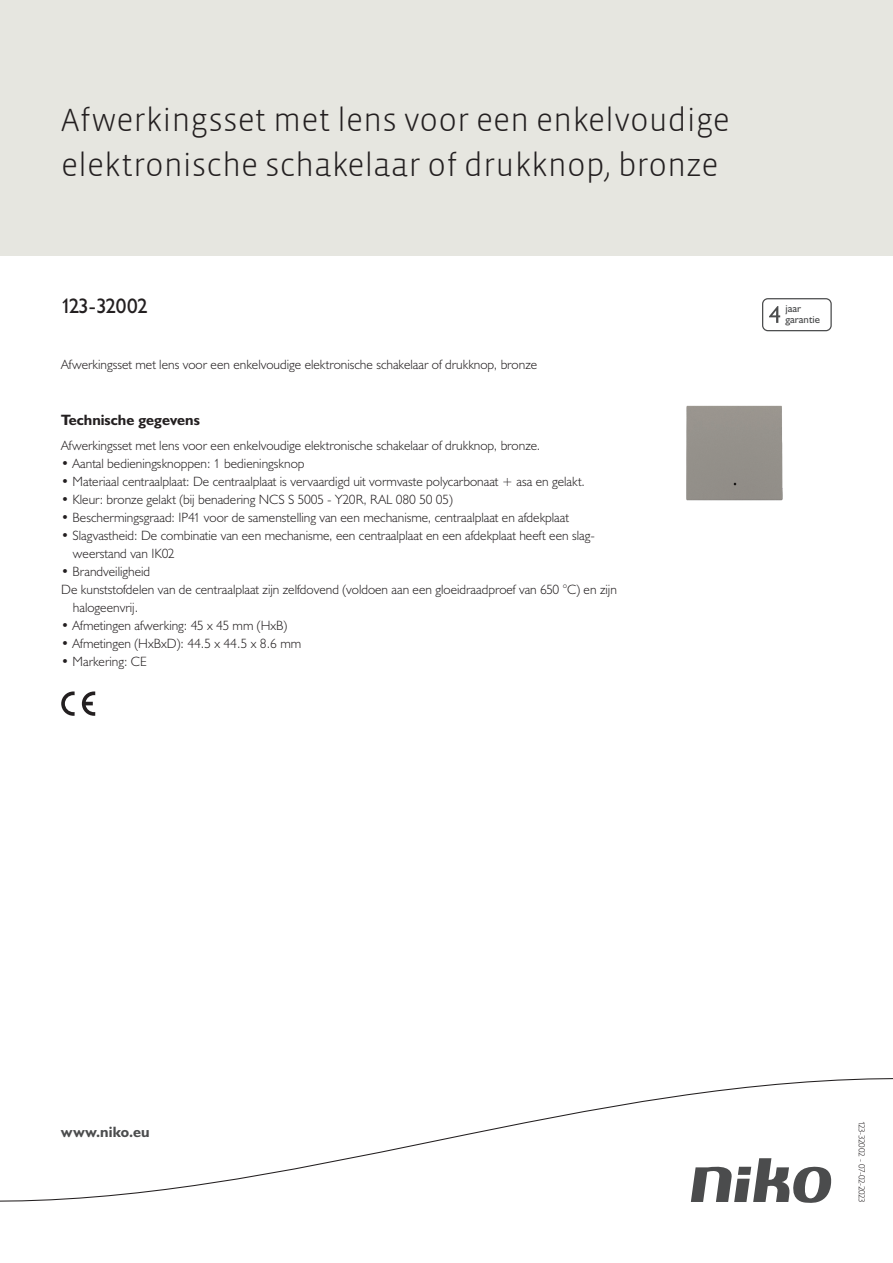
<style>
.page{position:relative;width:893px;height:1263px;background:#fff}
.page>*{position:absolute;margin:0;border:0;box-sizing:border-box;transform-origin:0 0}
.Title_datasheets{font:300 33px/45px "Vista Sans";color:#231f20}
.Article_number{font:21px "Humanist 521 BT";letter-spacing:-.035em;color:#231f20}
.Titles_parts{font:700 15px "Humanist 521 BT";color:#231f20}
.titel_afbeelding{font:700 15px "Humanist 521 BT";letter-spacing:.005em;color:#4b4c4d}
.USP_Bullets{font:300 13.5px/18px "Humanist 521 BT";color:#231f20}
.Platte_tekst_CAB{font:300 13.5px "Humanist 521 BT";color:#231f20}
.t1{font:10.8px/10.8px "Humanist 521 BT";color:#4b4c4d}
.Revision{font:300 9px "Humanist 521 BT";letter-spacing:-.05em;color:#231f20}
</style>
<div class="page">
<div style="left:0;top:0;width:893px;height:255px;background:#e6e6e0"></div>
<svg style="left:82px;top:691px;width:13px;height:25px"></svg>
<svg style="left:61px;top:691px;width:14px;height:25px"></svg>
<svg style="left:762px;top:298px;width:70px;height:33px"></svg>
<svg style="left:0;top:1078px;width:893px;height:125px"></svg>
<div style="left:686px;top:405px;width:97px;height:96px;background:#94918b"></div>
<p class="Title_datasheets" style="left:61px;top:98px;width:670px">Afwerkingsset met lens voor een enkelvoudige elektronische schakelaar of drukknop, bronze</p>
<p class="Article_number" style="left:61px;top:293px;width:88px">123-32002</p>
<p class="t1" style="left:785px;top:303px;width:36px">jaar garantie</p>
<p class="Platte_tekst_CAB" style="left:61px;top:356px;width:477px">Afwerkingsset met lens voor een enkelvoudige elektronische schakelaar of drukknop, bronze</p>
<p class="Titles_parts" style="left:61px;top:411px;width:140px">Technische gegevens</p>
<p class="Platte_tekst_CAB" style="left:61px;top:437px;width:481px">Afwerkingsset met lens voor een enkelvoudige elektronische schakelaar of drukknop, bronze.</p>
<p class="USP_Bullets" style="left:61px;top:454px;width:245px">• Aantal bedieningsknoppen: 1 bedieningsknop</p>
<p class="USP_Bullets" style="left:61px;top:472px;width:525px">• Materiaal centraalplaat: De centraalplaat is vervaardigd uit vormvaste polycarbonaat + asa en gelakt.</p>
<p class="USP_Bullets" style="left:61px;top:490px;width:393px">• Kleur: bronze gelakt (bij benadering NCS S 5005 - Y20R, RAL 080 50 05)</p>
<p class="USP_Bullets" style="left:61px;top:508px;width:509px">• Beschermingsgraad: IP41 voor de samenstelling van een mechanisme, centraalplaat en afdekplaat</p>
<p class="USP_Bullets" style="left:73px;top:526px;width:523px;text-indent:-12px">• Slagvastheid: De combinatie van een mechanisme, een centraalplaat en een afdekplaat heeft een slag&shy;weerstand van IK02</p>
<p class="USP_Bullets" style="left:61px;top:562px;width:91px">• Brandveiligheid</p>
<p class="USP_Bullets" style="left:73px;top:580px;width:545px;text-indent:-12px">De kunststofdelen van de centraalplaat zijn zelfdovend (voldoen aan een gloeidraadproef van 650 °C) en zijn halogeenvrij.</p>
<p class="USP_Bullets" style="left:61px;top:616px;width:228px">• Afmetingen afwerking: 45 x 45 mm (HxB)</p>
<p class="USP_Bullets" style="left:61px;top:634px;width:241px">• Afmetingen (HxBxD): 44.5 x 44.5 x 8.6 mm</p>
<p class="USP_Bullets" style="left:61px;top:652px;width:87px">• Markering: CE</p>
<p class="titel_afbeelding" style="left:61px;top:1122px;width:90px">www.niko.eu</p>
<p class="Revision" style="left:868px;top:1121px;width:84px;rotate:90deg">123-32002 - 07-02-2023</p>
</div>
